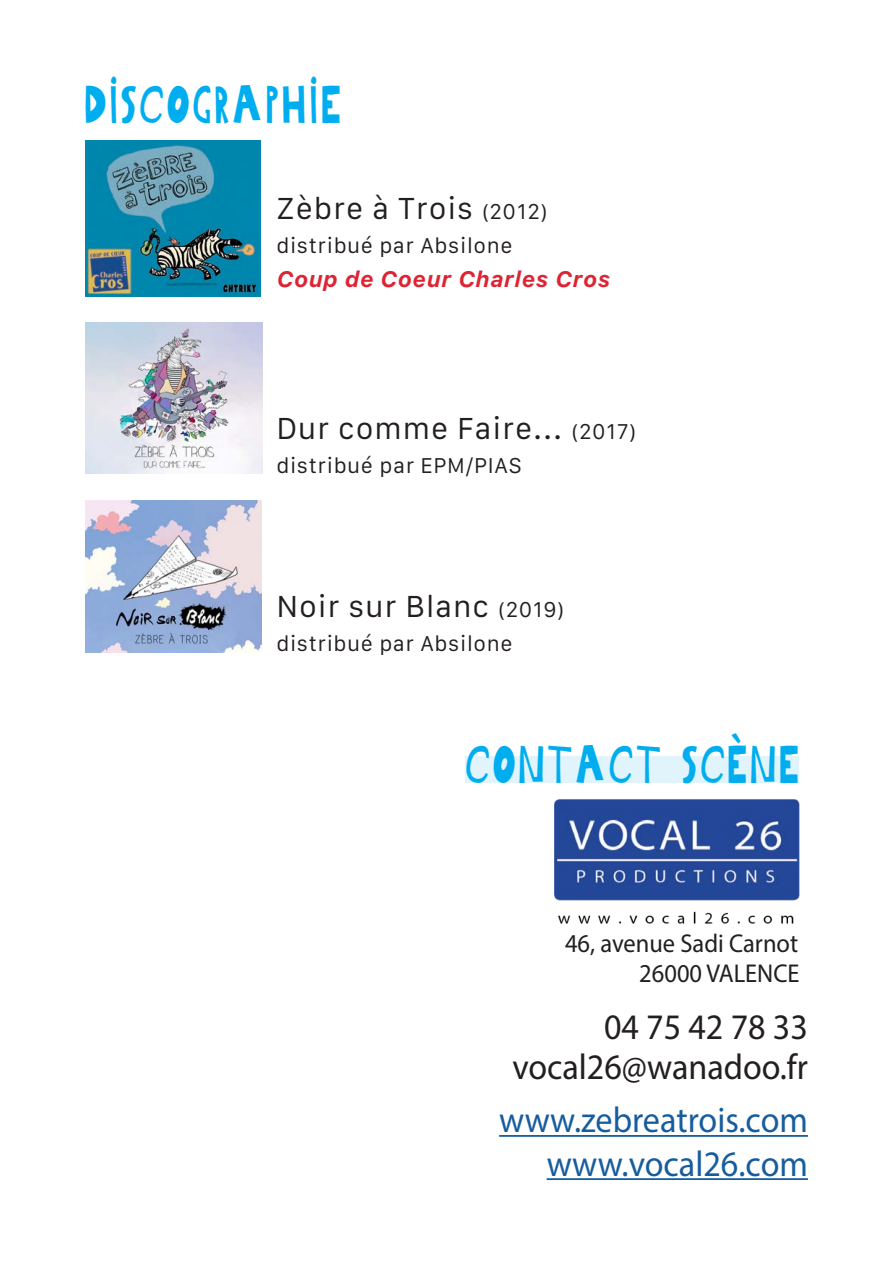
<style>
.page{position:relative;width:893px;height:1263px;background:#fff}
.page>*{position:absolute;margin:0;border:0;box-sizing:border-box;transform-origin:0 0}
.t1{font:46.8px "Gabi Sans Irregular";letter-spacing:.06em;color:#00aeef;scale:.8 1}
.t2{font:36px "Myriad Pro";color:#175d9e;scale:.95 1}
.t3{font:36px "Myriad Pro";color:#231f20;scale:.95 1}
.t4{font:28.95px "Galvji";letter-spacing:.03em;color:#231f20}
.t5{font:25.8px "Myriad Pro";color:#231f20;scale:.95 1}
.t6{font:italic 700 22.2px "Galvji";letter-spacing:.03em;color:#de2333}
.t7{font:20.55px "Galvji";letter-spacing:.03em;color:#231f20}
.s1{font-size:20.55px}
</style>
<div class="page">
<img style="left:86px;top:323px;width:176px;height:150px">
<img style="left:86px;top:140px;width:174px;height:156px">
<img style="left:85px;top:501px;width:177px;height:151px">
<img style="left:554px;top:799px;width:246px;height:125px">
<div style="left:466px;top:756px;width:333px;height:26px;background:#e1f4fc"></div>
<hr style="left:499px;top:1135px;width:309px;height:2px;background:#175d9e">
<hr style="left:547px;top:1178px;width:261px;height:2px;background:#175d9e">
<p class="t1" style="left:85px;top:72px;width:322px">DISCOGRAPHIE</p>
<p class="t4" style="left:276px;top:192px;width:272px">Zèbre à Trois <span class="s1">(2012)</span></p>
<p class="t7" style="left:276px;top:234px;width:238px">distribué par Absilone</p>
<p class="t6" style="left:276px;top:266px;width:335px">Coup de Coeur Charles Cros</p>
<p class="t4" style="left:276px;top:412px;width:361px">Dur comme Faire... <span class="s1">(2017)</span></p>
<p class="t7" style="left:276px;top:454px;width:247px">distribué par EPM/PIAS</p>
<p class="t4" style="left:276px;top:590px;width:289px">Noir sur Blanc <span class="s1">(2019)</span></p>
<p class="t7" style="left:276px;top:632px;width:238px">distribué par Absilone</p>
<p class="t1" style="left:466px;top:732px;width:418px">CONTACT SCÈNE</p>
<p class="t5" style="left:565px;top:928px;width:247px">46, avenue Sadi Carnot</p>
<p class="t5" style="left:639px;top:957px;width:170px">26000 VALENCE</p>
<p class="t3" style="left:604px;top:1005px;width:216px">04 75 42 78 33</p>
<p class="t3" style="left:512px;top:1045px;width:313px">vocal26@wanadoo.fr</p>
<p class="t2" style="left:499px;top:1098px;width:327px">www.zebreatrois.com</p>
<p class="t2" style="left:547px;top:1141px;width:276px">www.vocal26.com</p>
</div>
